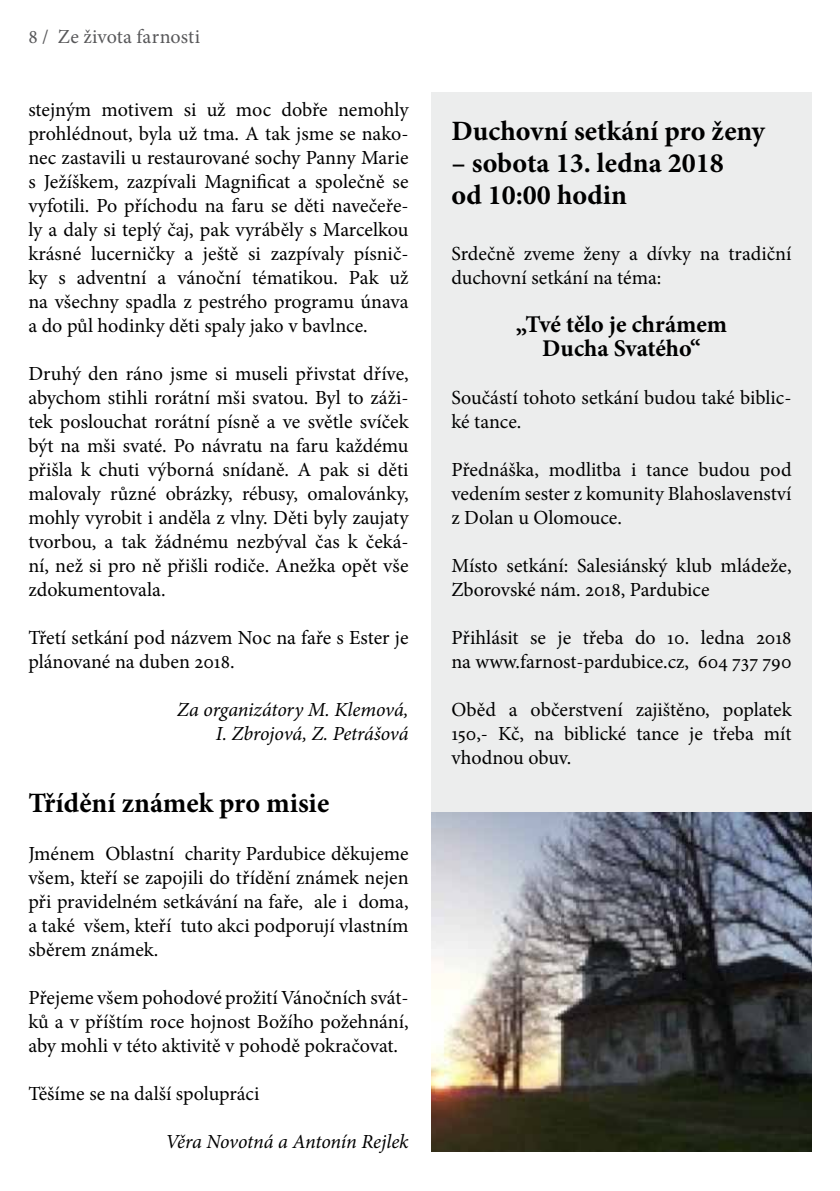
<style>
.page{position:relative;width:840px;height:1191px;background:#fff}
.page>*{position:absolute;margin:0;border:0;box-sizing:border-box;transform-origin:0 0}
.t1{font:700 28px/32px "Minion Pro";color:#000}
.t2{font:700 24px/24px "Minion Pro";color:#000;text-align:center}
.t3{font:20px/24px "Minion Pro";color:#000;text-align:justify}
.t4{font:italic 20px/24px "Minion Pro";letter-spacing:-.01em;color:#000;text-align:right}
.t5{font:20px "Minion Pro";letter-spacing:.005em;color:#58585a}
</style>
<div class="page">
<div style="left:431px;top:92px;width:380px;height:720px;background:#eceded"></div>
<img style="left:431px;top:812px;width:380px;height:339px">
<p class="t5" style="left:28px;top:23px;width:173px">8 / Ze života farnosti</p>
<p class="t3" style="left:28px;top:98px;width:381px">stejným motivem si už moc dobře nemohly prohlédnout, byla už tma. A tak jsme se nako&shy;nec zastavili u restaurované sochy Panny Marie s Ježíškem, zazpívali Magnificat a společně se vyfotili. Po příchodu na faru se děti navečeře&shy;ly a daly si teplý čaj, pak vyráběly s Marcelkou krásné lucerničky a ještě si zazpívaly písnič&shy;ky s adventní a vánoční tématikou. Pak už na všechny spadla z pestrého programu únava a do půl hodinky děti spaly jako v bavlnce.</p>
<p class="t3" style="left:28px;top:362px;width:381px">Druhý den ráno jsme si museli přivstat dříve, abychom stihli rorátní mši svatou. Byl to záži&shy;tek poslouchat rorátní písně a ve světle svíček být na mši svaté. Po návratu na faru každému přišla k chuti výborná snídaně. A pak si děti malovaly různé obrázky, rébusy, omalovánky, mohly vyrobit i anděla z vlny. Děti byly zaujaty tvorbou, a tak žádnému nezbýval čas k čeká&shy;ní, než si pro ně přišli rodiče. Anežka opět vše zdokumentovala.</p>
<p class="t3" style="left:28px;top:626px;width:381px">Třetí setkání pod názvem Noc na faře s Ester je plánované na duben 2018.</p>
<p class="t4" style="left:177px;top:698px;width:233px">Za organizátory M. Klemová,<br>I. Zbrojová, Z. Petrášová</p>
<h1 class="t1" style="left:28px;top:787px;width:302px">Třídění známek pro misie</h1>
<p class="t3" style="left:28px;top:842px;width:381px">Jménem Oblastní charity Pardubice děkujeme všem, kteří se zapojili do třídění známek nejen při pravidelném setkávání na faře, ale i doma, a také všem, kteří tuto akci podporují vlastním sběrem známek.</p>
<p class="t3" style="left:28px;top:986px;width:381px">Přejeme všem pohodové prožití Vánočních svát&shy;ků a v příštím roce hojnost Božího požehnání, aby mohli v této aktivitě v pohodě pokračovat.</p>
<p class="t3" style="left:28px;top:1082px;width:232px">Těšíme se na další spolupráci</p>
<p class="t4" style="left:165px;top:1130px;width:244px">Věra Novotná a Antonín Rejlek</p>
<h1 class="t1" style="left:451px;top:115px;width:315px">Duchovní setkání pro ženy</h1>
<h1 class="t1" style="left:451px;top:147px;width:274px">– sobota 13. ledna 2018 od 10:00 hodin</h1>
<p class="t3" style="left:451px;top:242px;width:341px">Srdečně zveme ženy a dívky na tradiční duchovní setkání na téma:</p>
<p class="t2" style="left:515px;top:312px;width:212px">„Tvé tělo je chrámem<br>Ducha Svatého“</p>
<p class="t3" style="left:451px;top:386px;width:341px">Součástí tohoto setkání budou také biblic&shy;ké tance.</p>
<p class="t3" style="left:451px;top:458px;width:341px">Přednáška, modlitba i tance budou pod vedením sester z komunity Blahoslavenství z Dolan u Olomouce.</p>
<p class="t3" style="left:451px;top:554px;width:341px">Místo setkání: Salesiánský klub mládeže,<br>Zborovské nám. 2018, Pardubice</p>
<p class="t3" style="left:451px;top:626px;width:341px">Přihlásit se je třeba do 10. ledna 2018 na www.farnost-pardubice.cz, 604 737 790</p>
<p class="t3" style="left:451px;top:698px;width:341px">Oběd a občerstvení zajištěno, poplatek 150,- Kč, na biblické tance je třeba mít vhodnou obuv.</p>
</div>
